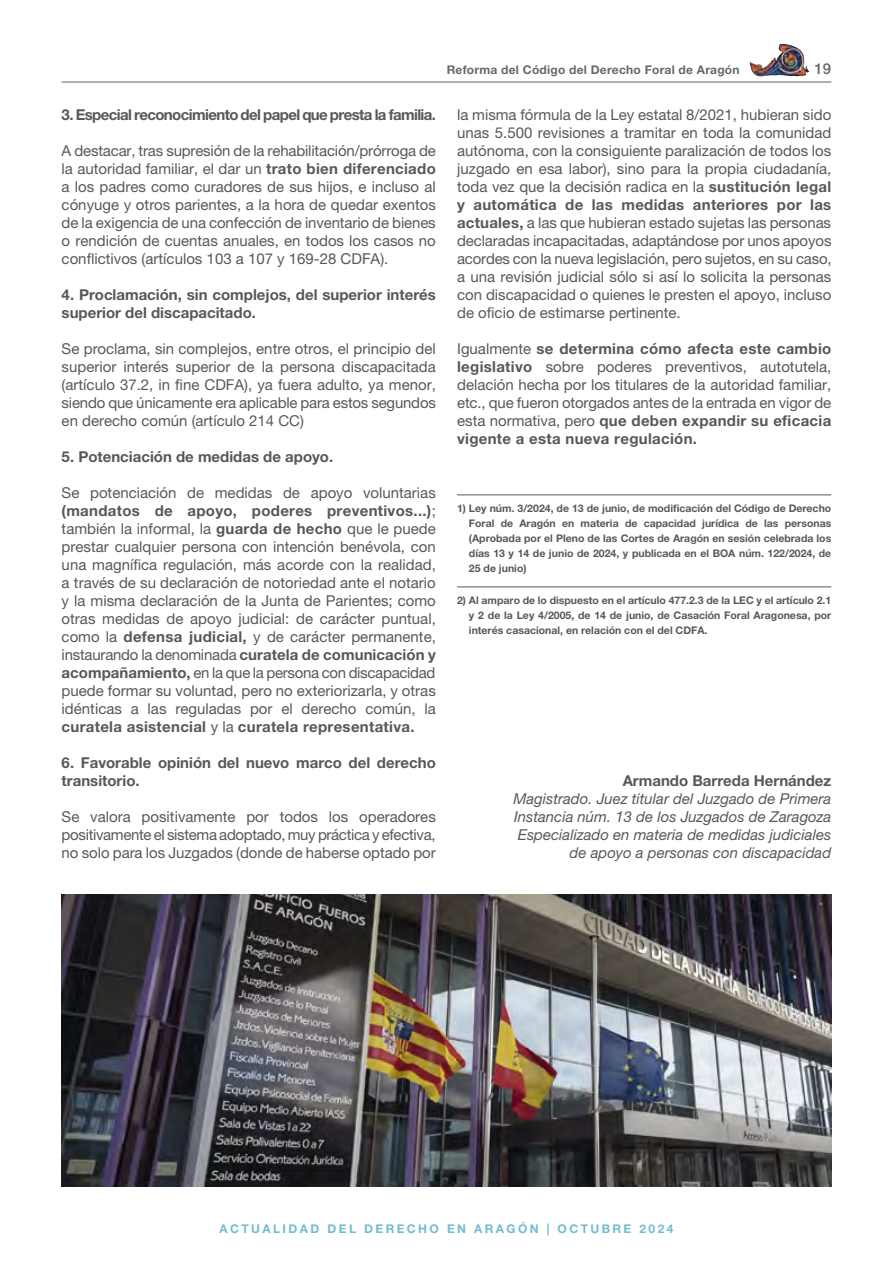
<style>
.page{position:relative;width:893px;height:1263px;background:#fff}
.page>*{position:absolute;margin:0;border:0;box-sizing:border-box;transform-origin:0 0}
.t1{font:15px/18px "Helvetica Neue LT Pro";color:#58585a;text-align:justify}
.t2{font:700 15px/18px "Helvetica Neue LT Pro";color:#58585a}
.t3{font:italic 15px/18px "Helvetica Neue LT Pro";color:#58585a;text-align:right}
.t4{font:700 15px "Helvetica Neue LT Pro";letter-spacing:-.04em;color:#58585a}
.t5{font:500 15px "Helvetica Neue LT Pro";color:#696863}
.t6{font:700 12px "Helvetica Neue LT Pro";letter-spacing:.2em;color:#72bdce}
.t7{font:700 12px "Helvetica Neue LT Pro";letter-spacing:.02em;color:#696863}
.t8{font:700 10.5px/15px "Helvetica Neue LT Pro";color:#58585a;text-align:justify}
.s1{font-weight:700}
</style>
<div class="page">
<img style="left:750px;top:44px;width:59px;height:33px">
<hr style="left:62px;top:81px;width:769px;height:2px;background:#72776b">
<hr style="left:457px;top:495px;width:374px;height:1px;background:#58585a">
<hr style="left:457px;top:587px;width:374px;height:1px;background:#58585a">
<img style="left:62px;top:894px;width:769px;height:292px">
<p class="t7" style="left:447px;top:63px;width:294px">Reforma del Código del Derecho Foral de Aragón</p>
<p class="t5" style="left:815px;top:60px;width:18px">19</p>
<p class="t4" style="left:62px;top:105px;width:376px">3. Especial reconocimiento del papel que presta la familia.</p>
<p class="t1" style="left:62px;top:142px;width:376px">A destacar, tras supresión de la rehabilitación/prórroga de la autoridad familiar, el dar un <span class="s1">trato bien diferenciado </span>a los padres como curadores de sus hijos, e incluso al cónyuge y otros parientes, a la hora de quedar exentos de la exigencia de una confección de inventario de bienes o rendición de cuentas anuales, en todos los casos no conflictivos (artículos 103 a 107 y 169-28 CDFA).</p>
<p class="t2" style="left:62px;top:285px;width:376px">4. Proclamación, sin complejos, del superior interés superior del discapacitado.</p>
<p class="t1" style="left:62px;top:340px;width:376px">Se proclama, sin complejos, entre otros, el principio del superior interés superior de la persona discapacitada (artículo 37.2, in fine CDFA), ya fuera adulto, ya menor, siendo que únicamente era aplicable para estos segundos en derecho común (artículo 214 CC)</p>
<p class="t2" style="left:62px;top:447px;width:273px">5. Potenciación de medidas de apoyo.</p>
<p class="t1" style="left:62px;top:484px;width:376px">Se potenciación de medidas de apoyo voluntarias <span class="s1">(mandatos de apoyo, poderes preventivos...)</span>; también la informal, la <span class="s1">guarda de hecho</span> que le puede prestar cualquier persona con intención benévola, con una magnífica regulación, más acorde con la realidad, a través de su declaración de notoriedad ante el notario y la misma declaración de la Junta de Parientes; como otras medidas de apoyo judicial: de carácter puntual, como la <span class="s1">defensa judicial,</span> y de carácter permanente, instaurando la denominada <span class="s1">curatela de comunicación y acompañamiento,</span> en la que la persona con discapacidad puede formar su voluntad, pero no exteriorizarla, y otras idénticas a las reguladas por el derecho común, la <span class="s1">curatela asistencial</span> y la <span class="s1">curatela representativa.</span></p>
<p class="t2" style="left:62px;top:753px;width:376px">6. Favorable opinión del nuevo marco del derecho transitorio.</p>
<p class="t1" style="left:62px;top:808px;width:376px">Se valora positivamente por todos los operadores positivamente el sistema adoptado, muy práctica y efectiva, no solo para los Juzgados (donde de haberse optado por</p>
<p class="t1" style="left:457px;top:106px;width:376px">la misma fórmula de la Ley estatal 8/2021, hubieran sido unas 5.500 revisiones a tramitar en toda la comunidad autónoma, con la consiguiente paralización de todos los juzgado en esa labor), sino para la propia ciudadanía, toda vez que la decisión radica en la <span class="s1">sustitución legal y automática de las medidas anteriores por las actuales,</span> a las que hubieran estado sujetas las personas declaradas incapacitadas, adaptándose por unos apoyos acordes con la nueva legislación, pero sujetos, en su caso, a una revisión judicial sólo si así lo solicita la personas con discapacidad o quienes le presten el apoyo, incluso de oficio de estimarse pertinente.</p>
<p class="t1" style="left:457px;top:340px;width:376px">Igualmente <span class="s1">se determina cómo afecta este cambio legislativo</span> sobre poderes preventivos, autotutela, delación hecha por los titulares de la autoridad familiar, etc., que fueron otorgados antes de la entrada en vigor de esta normativa, pero <span class="s1">que deben expandir su eficacia vigente a esta nueva regulación.</span></p>
<p class="t8" style="left:469px;top:501px;width:364px;text-indent:-12px">1) Ley núm. 3/2024, de 13 de junio, de modificación del Código de Derecho Foral de Aragón en materia de capacidad jurídica de las personas (Aprobada por el Pleno de las Cortes de Aragón en sesión celebrada los días 13 y 14 de junio de 2024, y publicada en el BOA núm. 122/2024, de 25 de junio)</p>
<p class="t8" style="left:469px;top:593px;width:364px;text-indent:-12px">2) Al amparo de lo dispuesto en el artículo 477.2.3 de la LEC y el artículo 2.1 y 2 de la Ley 4/2005, de 14 de junio, de Casación Foral Aragonesa, por interés casacional, en relación con el del CDFA.</p>
<p class="t2" style="left:623px;top:771px;width:210px">Armando Barreda Hernández</p>
<p class="t3" style="left:513px;top:789px;width:319px">Magistrado. Juez titular del Juzgado de Primera Instancia núm. 13 de los Juzgados de Zaragoza Especializado en materia de medidas judiciales de apoyo a personas con discapacidad</p>
<p class="t6" style="left:220px;top:1221px;width:455px">ACTUALIDAD DEL DERECHO EN ARAGÓN | OCTUBRE 2024</p>
</div>
